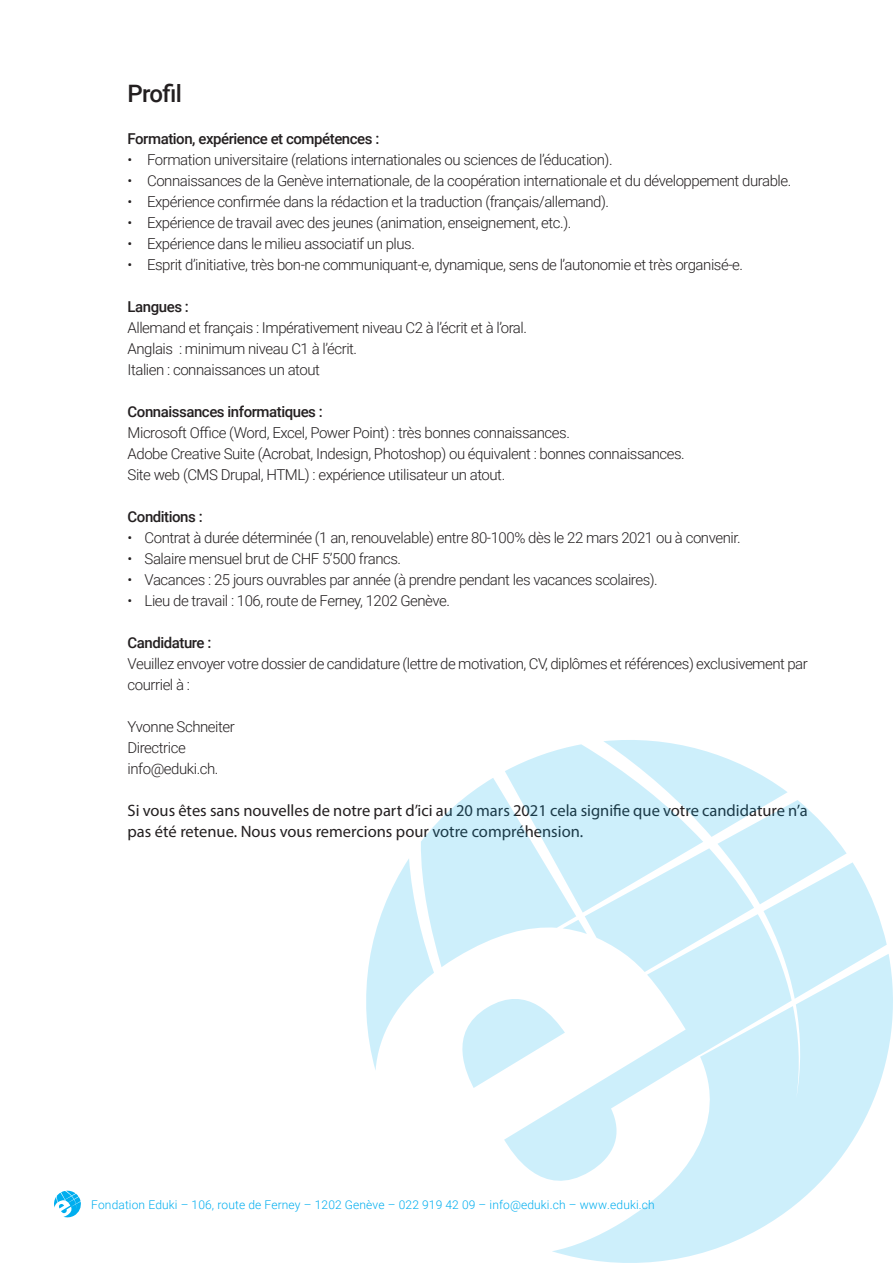
<style>
.page{position:relative;width:893px;height:1263px;background:#fff}
.page>*{position:absolute;margin:0;border:0;box-sizing:border-box;transform-origin:0 0}
.Texte{font:500 24px "Roboto";color:#231f20}
.Texte-2{font:16.5px/21px "Myriad Pro";color:#231f20}
.Texte-3{font:300 15px/21px "Roboto";letter-spacing:-.03em;color:#231f20}
.Texte-4{font:500 15px "Roboto";letter-spacing:-.03em;color:#231f20}
.t1{font:300 12px "Roboto";letter-spacing:.01em;color:#00aeef}
</style>
<div class="page">
<svg style="left:54px;top:1190px;width:27px;height:28px"></svg>
<svg style="left:366px;top:740px;width:527px;height:523px;fill:#cdeffb"></svg>
<p class="Texte" style="left:128px;top:77px;width:56px">Profil</p>
<p class="Texte-4" style="left:128px;top:128px;width:253px">Formation, expérience et compétences :</p>
<p class="Texte-3" style="left:128px;top:149px;width:487px">• Formation universitaire (relations internationales ou sciences de l’éducation).</p>
<p class="Texte-3" style="left:128px;top:170px;width:665px">• Connaissances de la Genève internationale, de la coopération internationale et du développement durable.</p>
<p class="Texte-3" style="left:128px;top:191px;width:483px">• Expérience confirmée dans la rédaction et la traduction (français/allemand).</p>
<p class="Texte-3" style="left:128px;top:212px;width:445px">• Expérience de travail avec des jeunes (animation, enseignement, etc.).</p>
<p class="Texte-3" style="left:128px;top:233px;width:289px">• Expérience dans le milieu associatif un plus.</p>
<p class="Texte-3" style="left:128px;top:254px;width:617px">• Esprit d’initiative, très bon-ne communiquant-e, dynamique, sens de l’autonomie et très organisé-e.</p>
<p class="Texte-4" style="left:128px;top:296px;width:63px">Langues :</p>
<p class="Texte-3" style="left:128px;top:317px;width:401px">Allemand et français : Impérativement niveau C2 à l’écrit et à l’oral.</p>
<p class="Texte-3" style="left:128px;top:338px;width:231px">Anglais : minimum niveau C1 à l’écrit.</p>
<p class="Texte-3" style="left:128px;top:359px;width:194px">Italien : connaissances un atout</p>
<p class="Texte-4" style="left:128px;top:401px;width:197px">Connaissances informatiques :</p>
<p class="Texte-3" style="left:128px;top:422px;width:444px">Microsoft Office (Word, Excel, Power Point) : très bonnes connaissances.</p>
<p class="Texte-3" style="left:128px;top:443px;width:559px">Adobe Creative Suite (Acrobat, Indesign, Photoshop) ou équivalent : bonnes connaissances.</p>
<p class="Texte-3" style="left:128px;top:464px;width:379px">Site web (CMS Drupal, HTML) : expérience utilisateur un atout.</p>
<p class="Texte-4" style="left:128px;top:506px;width:77px">Conditions :</p>
<p class="Texte-3" style="left:128px;top:527px;width:615px">• Contrat à durée déterminée (1 an, renouvelable) entre 80-100% dès le 22 mars 2021 ou à convenir.</p>
<p class="Texte-3" style="left:128px;top:548px;width:275px">• Salaire mensuel brut de CHF 5’500 francs.</p>
<p class="Texte-3" style="left:128px;top:569px;width:532px">• Vacances : 25 jours ouvrables par année (à prendre pendant les vacances scolaires).</p>
<p class="Texte-3" style="left:128px;top:590px;width:324px">• Lieu de travail : 106, route de Ferney, 1202 Genève.</p>
<p class="Texte-4" style="left:128px;top:632px;width:85px">Candidature :</p>
<p class="Texte-3" style="left:128px;top:653px;width:682px">Veuillez envoyer votre dossier de candidature (lettre de motivation, CV, diplômes et références) exclusivement par courriel à :</p>
<p class="Texte-3" style="left:128px;top:716px;width:109px">Yvonne Schneiter</p>
<p class="Texte-3" style="left:128px;top:737px;width:60px">Directrice</p>
<p class="Texte-3" style="left:128px;top:758px;width:92px">info@eduki.ch.</p>
<p class="Texte-2" style="left:128px;top:800px;width:682px">Si vous êtes sans nouvelles de notre part d’ici au 20 mars 2021 cela signifie que votre candidature n’a pas été retenue. Nous vous remercions pour votre compréhension.</p>
<p class="t1" style="left:91px;top:1196px;width:565px">Fondation Eduki – 106, route de Ferney – 1202 Genève – 022 919 42 09 – info@eduki.ch – www.eduki.ch</p>
</div>
